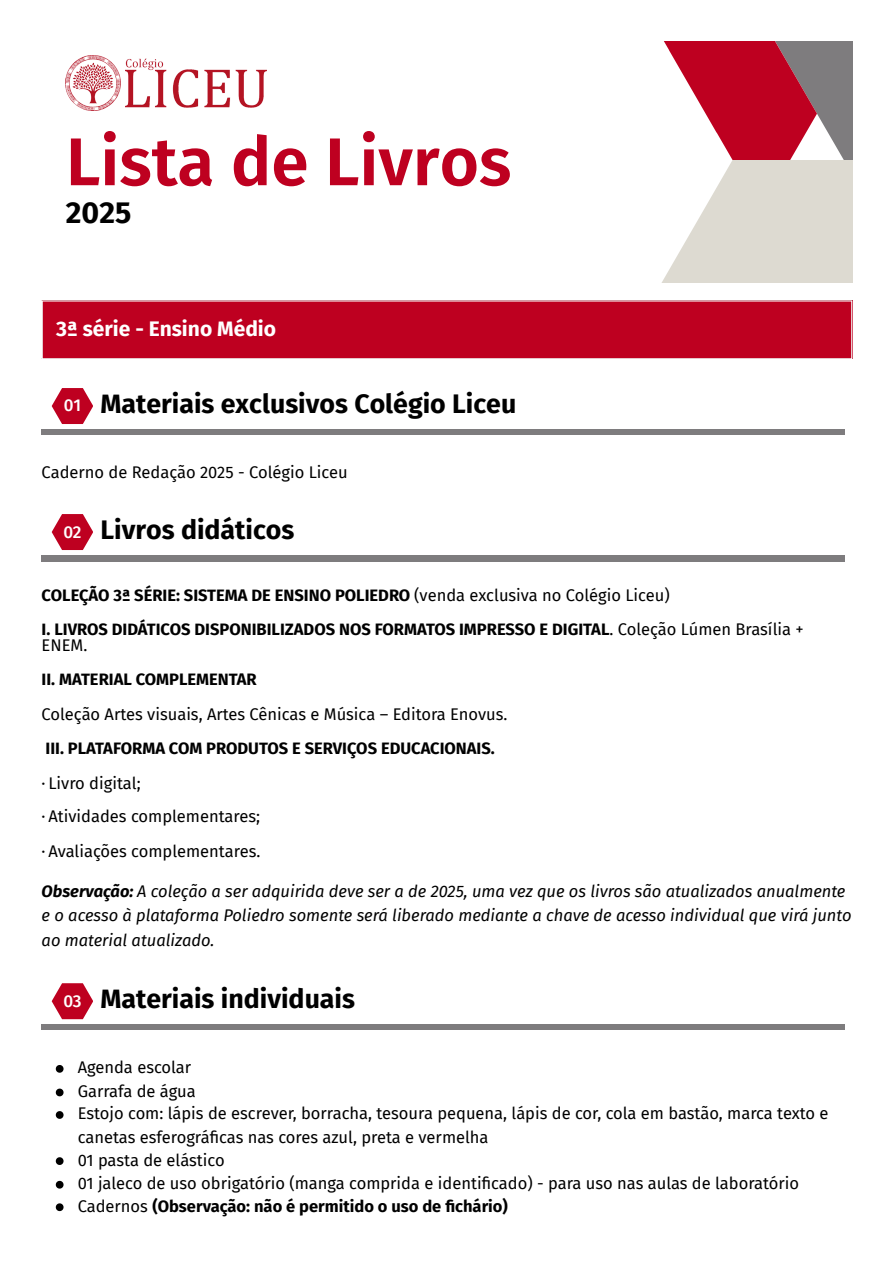
<style>
.page{position:relative;width:894px;height:1263px;background:#fff}
.page>*{position:absolute;margin:0;border:0;box-sizing:border-box;transform-origin:0 0}
.t1{font:600 67.5px "Fira Sans";color:#be0020}
.t2{font:700 30.3px "Fira Sans";color:#000}
.t3{font:700 26.7px "Fira Sans";color:#000}
.t4{font:700 21px "Fira Sans";color:#fff}
.t5{font:500 17.1px "Fira Sans";color:#fff}
.t6{font:16.5px/23.7px "Fira Sans";color:#000}
.t7{font:700 16.5px/16.8px "Fira Sans";color:#000}
.t8{font:italic 16.5px/24.8px "Fira Sans";color:#000}
.s1{font-weight:400}
.s2{font-weight:700}
</style>
<div class="page">
<svg style="left:664px;top:42px;width:188px;height:118px"></svg>
<svg style="left:662px;top:160px;width:190px;height:122px;fill:#dddad1"></svg>
<img style="left:66px;top:56px;width:200px;height:55px">
<div style="left:42px;top:301px;width:809px;height:58px;background:#be0020"></div>
<hr style="left:42px;top:302px;width:1px;height:56px;background:#fff">
<hr style="left:850px;top:302px;width:2px;height:56px;background:#fff">
<hr style="left:42px;top:300px;width:810px;height:2px;background:#fff">
<hr style="left:42px;top:358px;width:810px;height:1px;background:#fff">
<svg style="left:52px;top:388px;width:41px;height:36px"></svg>
<div style="left:42px;top:429px;width:803px;height:5px;background:#7e7c7e"></div>
<svg style="left:52px;top:514px;width:41px;height:36px"></svg>
<div style="left:42px;top:555px;width:803px;height:7px;background:#7e7c7e"></div>
<svg style="left:52px;top:983px;width:41px;height:36px"></svg>
<div style="left:42px;top:1024px;width:803px;height:6px;background:#7e7c7e"></div>
<svg style="left:56px;top:1065px;width:7px;height:8px"></svg>
<svg style="left:56px;top:1089px;width:7px;height:7px"></svg>
<svg style="left:56px;top:1111px;width:7px;height:8px"></svg>
<svg style="left:56px;top:1157px;width:7px;height:8px"></svg>
<svg style="left:56px;top:1181px;width:7px;height:7px"></svg>
<svg style="left:56px;top:1203px;width:7px;height:8px"></svg>
<p class="t1" style="left:66px;top:122px;width:447px">Lista de Livros</p>
<p class="t2" style="left:66px;top:195px;width:67px">2025</p>
<p class="t4" style="left:56px;top:317px;width:221px">3ª série - Ensino Médio</p>
<p class="t5" style="left:64px;top:395px;width:19px">01</p>
<p class="t3" style="left:100px;top:388px;width:417px">Materiais exclusivos Colégio Liceu</p>
<p class="t6" style="left:42px;top:461px;width:307px">Caderno de Redação 2025 - Colégio Liceu</p>
<p class="t5" style="left:63px;top:521px;width:20px">02</p>
<p class="t3" style="left:100px;top:514px;width:195px">Livros didáticos</p>
<p class="t7" style="left:42px;top:587px;width:629px">COLEÇÃO 3ª SÉRIE: SISTEMA DE ENSINO POLIEDRO <span class="s1">(venda exclusiva no Colégio Liceu)</span></p>
<p class="t7" style="left:42px;top:621px;width:763px">I. LIVROS DIDÁTICOS DISPONIBILIZADOS NOS FORMATOS IMPRESSO E DIGITAL<span class="s1">. Coleção Lúmen Brasília +<br>ENEM.</span></p>
<p class="t7" style="left:42px;top:671px;width:216px">II. MATERIAL COMPLEMENTAR</p>
<p class="t6" style="left:42px;top:703px;width:467px">Coleção Artes visuais, Artes Cênicas e Música – Editora Enovus.</p>
<p class="t7" style="left:46px;top:740px;width:450px">III. PLATAFORMA COM PRODUTOS E SERVIÇOS EDUCACIONAIS.</p>
<p class="t6" style="left:42px;top:771px;width:100px">· Livro digital;</p>
<p class="t6" style="left:42px;top:805px;width:220px">· Atividades complementares;</p>
<p class="t6" style="left:42px;top:840px;width:220px">· Avaliações complementares.</p>
<p class="t8" style="left:42px;top:879px;width:811px"><span class="s2">Observação:</span> A coleção a ser adquirida deve ser a de 2025, uma vez que os livros são atualizados anualmente e o acesso à plataforma Poliedro somente será liberado mediante a chave de acesso individual que virá junto ao material atualizado.</p>
<p class="t5" style="left:63px;top:991px;width:20px">03</p>
<p class="t3" style="left:100px;top:983px;width:256px">Materiais individuais</p>
<p class="t6" style="left:78px;top:1056px;width:115px">Agenda escolar</p>
<p class="t6" style="left:78px;top:1079px;width:119px">Garrafa de água</p>
<p class="t6" style="left:78px;top:1102px;width:752px">Estojo com: lápis de escrever, borracha, tesoura pequena, lápis de cor, cola em bastão, marca texto e canetas esferográfi cas nas cores azul, preta e vermelha</p>
<p class="t6" style="left:78px;top:1148px;width:148px">01 pasta de elástico</p>
<p class="t6" style="left:78px;top:1172px;width:722px">01 jaleco de uso obrigatório (manga comprida e identificado) - para uso nas aulas de laboratório</p>
<p class="t7" style="left:78px;top:1198px;width:431px"><span class="s1">Cadernos</span> (Observação: não é permitido o uso de fichário)</p>
</div>
